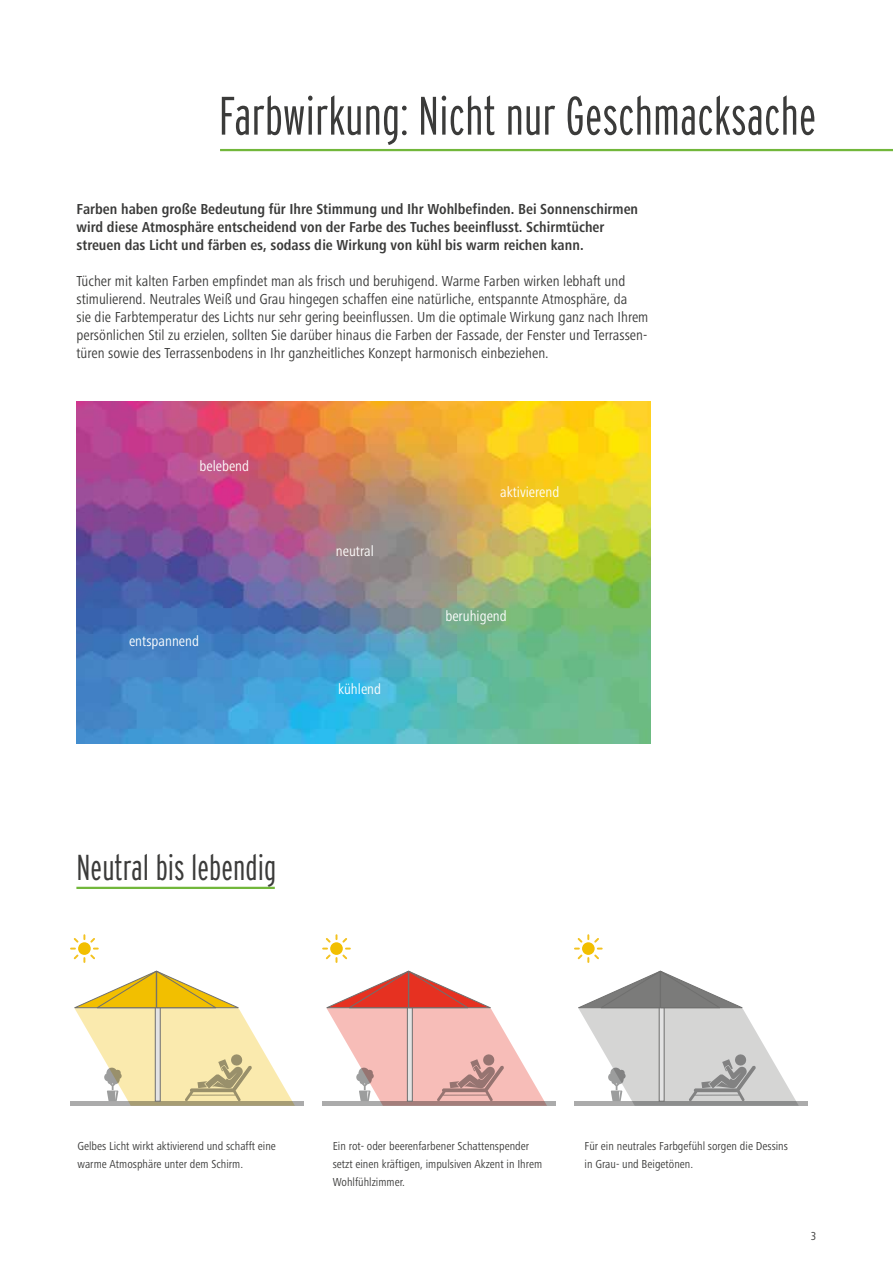
<style>
.page{position:relative;width:893px;height:1263px;background:#fff}
.page>*{position:absolute;margin:0;border:0;box-sizing:border-box;transform-origin:0 0}
.t1{font:300 54px "Interstate Compressed";color:#3b3b3a}
.t2{font:300 36px "Interstate Compressed";color:#3b3b3a}
.t3{font:condensed 15px/18px "Frutiger Next Pro";color:#3b3b3a}
.t4{font:700 condensed 15px/18px "Frutiger Next Pro";color:#3b3b3a}
.t5{font:condensed 15px "Frutiger Next Pro";color:#fff}
.t6{font:condensed 12px/18px "Frutiger Next Pro";color:#3b3b3a}
</style>
<div class="page">
<div style="left:70px;top:1101px;width:234px;height:5px;background:#ababab"></div>
<div style="left:574px;top:1101px;width:234px;height:5px;background:#ababab"></div>
<div style="left:322px;top:1101px;width:234px;height:5px;background:#ababab"></div>
<svg style="left:70px;top:934px;width:29px;height:29px"></svg>
<svg style="left:574px;top:934px;width:29px;height:29px"></svg>
<svg style="left:322px;top:934px;width:29px;height:29px"></svg>
<hr style="left:220px;top:149px;width:673px;height:2px;background:#72b73b">
<hr style="left:76px;top:887px;width:199px;height:2px;background:#72b73b">
<img style="left:77px;top:401px;width:574px;height:342px">
<svg style="left:74px;top:970px;width:221px;height:136px"></svg>
<svg style="left:326px;top:970px;width:221px;height:136px"></svg>
<svg style="left:578px;top:970px;width:221px;height:136px"></svg>
<h1 class="t1" style="left:219px;top:85px;width:599px">Farbwirkung: Nicht nur Geschmacksache</h1>
<p class="t4" style="left:77px;top:200px;width:563px">Farben haben große Bedeutung für Ihre Stimmung und Ihr Wohlbefinden. Bei Sonnenschirmen wird diese Atmosphäre entscheidend von der Farbe des Tuches beeinflusst. Schirmtücher streuen das Licht und färben es, sodass die Wirkung von kühl bis warm reichen kann.</p>
<p class="t3" style="left:77px;top:272px;width:573px">Tücher mit kalten Farben empfindet man als frisch und beruhigend. Warme Farben wirken lebhaft und stimulierend. Neutrales Weiß und Grau hingegen schaffen eine natürliche, entspannte Atmosphäre, da<br>sie die Farbtemperatur des Lichts nur sehr gering beeinflussen. Um die optimale Wirkung ganz nach Ihrem persönlichen Stil zu erzielen, sollten Sie darüber hinaus die Farben der Fassade, der Fenster und Terrassen&shy;türen sowie des Terrassenbodens in Ihr ganzheitliches Konzept harmonisch einbeziehen.</p>
<p class="t5" style="left:199px;top:458px;width:51px">belebend</p>
<p class="t5" style="left:129px;top:632px;width:72px">entspannend</p>
<p class="t5" style="left:336px;top:543px;width:39px">neutral</p>
<p class="t5" style="left:338px;top:680px;width:45px">kühlend</p>
<h2 class="t2" style="left:77px;top:847px;width:201px">Neutral bis lebendig</h2>
<p class="t5" style="left:500px;top:483px;width:61px">aktivierend</p>
<p class="t5" style="left:445px;top:607px;width:63px">beruhigend</p>
<p class="t6" style="left:77px;top:1137px;width:200px">Gelbes Licht wirkt aktivierend und schafft eine warme Atmosphäre unter dem Schirm.</p>
<p class="t6" style="left:585px;top:1137px;width:205px">Für ein neutrales Farbgefühl sorgen die Dessins in Grau- und Beigetönen.</p>
<p class="t6" style="left:333px;top:1137px;width:211px">Ein rot- oder beerenfarbener Schattenspender setzt einen kräftigen, impulsiven Akzent in Ihrem<br>Wohlfühlzimmer.</p>
<p class="t6" style="left:811px;top:1227px;width:7px">3</p>
</div>
